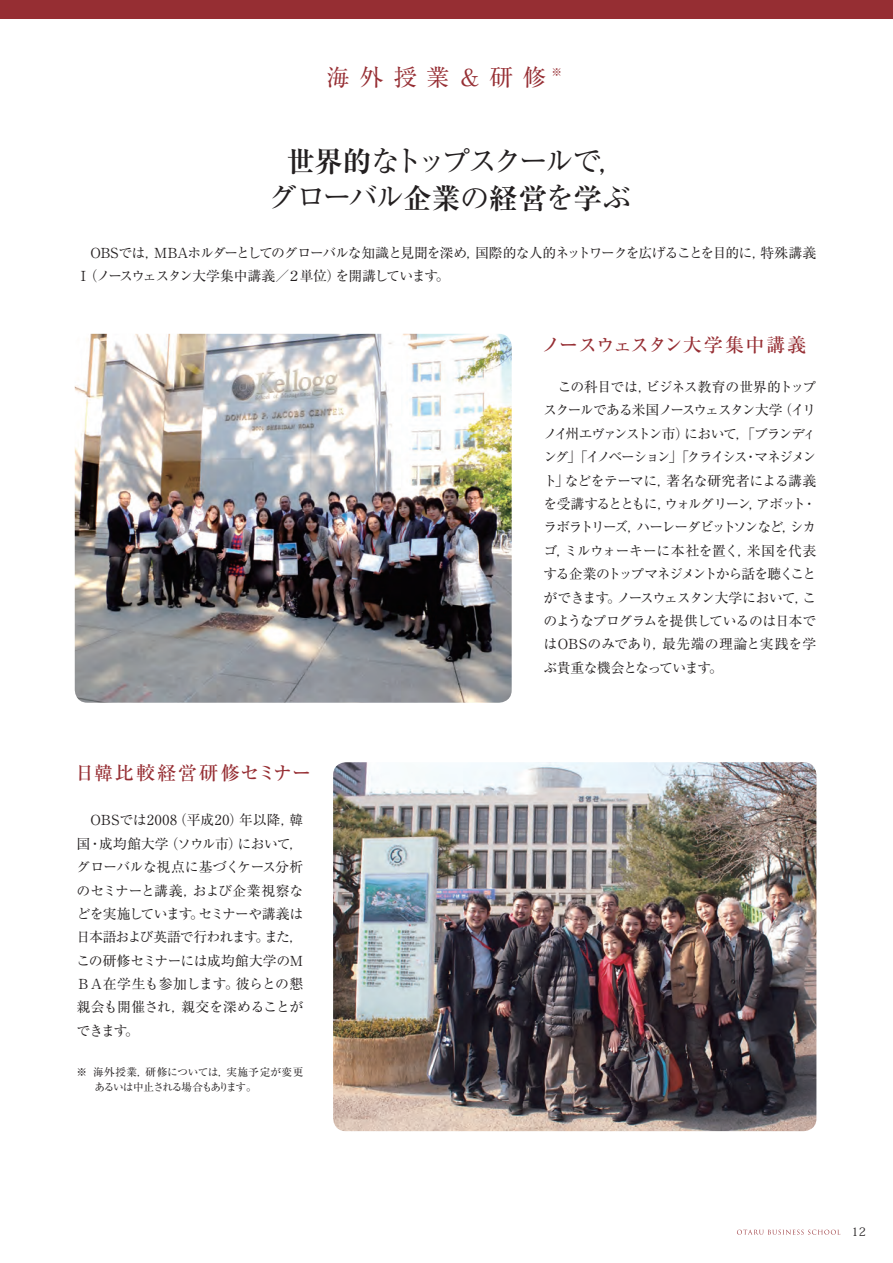
<style>
.page{position:relative;width:893px;height:1263px;background:#fff}
.page>*{position:absolute;margin:0;border:0;box-sizing:border-box;transform-origin:0 0}
.ノーマル{font:29.7px "Ryumin Pr 5";letter-spacing:-.14em;color:#231f20}
.ノーマル-2{font:23.4px "Ryumin Pr 5";letter-spacing:.42em;color:#962e33}
.ノーマル-3{font:500 19.2px "Ryumin Pr 5";letter-spacing:-.005em;color:#962e33}
.ノーマル-4{font:500 19.2px "Ryumin Pr 5";letter-spacing:.1em;color:#962e33}
.ノーマル-5{font:13.8px/23.4px "Ryumin Pr 5";letter-spacing:-.05em;color:#231f20;text-align:justify}
.ノーマル-6{font:13.8px/23.4px "Ryumin Pr 5";letter-spacing:-.07em;color:#231f20}
.t1{font:11.7px "Koz Min Pro";color:#231f20}
.ノーマル-7{font:10.65px/14.9px "Ryumin Pr 5";letter-spacing:-.045em;color:#231f20}
.s1{font-weight:700;font-size:28.65px}
</style>
<div class="page">
<div style="left:0;top:0;width:893px;height:18px;background:#962e33"></div>
<img style="left:75px;top:334px;width:437px;height:369px">
<img style="left:333px;top:762px;width:483px;height:369px">
<svg style="left:737px;top:1230px;width:103px;height:5px"></svg>
<p class="ノーマル-2" style="left:326px;top:58px;width:237px">海外授業＆研修<sup>※</sup></p>
<p class="ノーマル" style="left:286px;top:138px;width:343px"><span class="s1">世界的</span>なトップスクールで，</p>
<p class="ノーマル" style="left:268px;top:174px;width:365px">グローバル<span class="s1">企業</span>の<span class="s1">経営</span>を<span class="s1">学</span>ぶ</p>
<p class="ノーマル-6" style="left:77px;top:240px;width:741px">　OBSでは，MBAホルダーとしてのグローバルな知識と見聞を深め，国際的な人的ネットワークを広げることを目的に，特殊講義<br>Ⅰ（ノースウェスタン大学集中講義／２単位）を開講しています。</p>
<p class="ノーマル-3" style="left:541px;top:329px;width:266px">ノースウェスタン大学集中講義</p>
<p class="ノーマル-4" style="left:75px;top:757px;width:238px">日韓比較経営研修セミナー</p>
<p class="ノーマル-5" style="left:77px;top:807px;width:228px">　OBSでは2008（平成20）年以降，韓国・成均館大学（ソウル市）において，グローバルな視点に基づくケース分析のセミナーと講義，および企業視察などを実施しています。セミナーや講義は日本語および英語で行われます。また，この研修セミナーには成均館大学のＭＢＡ在学生も参加します。彼らとの懇親会も開催され，親交を深めることができます。</p>
<p class="ノーマル-7" style="left:77px;top:1064px;width:228px">※ 海外授業，研修については，実施予定が変更　 あるいは中止される場合もあります。</p>
<p class="ノーマル-5" style="left:544px;top:374px;width:274px">　この科目では，ビジネス教育の世界的トップスクールである米国ノースウェスタン大学（イリノイ州エヴァンストン市）において，「ブランディング」「イノベーション」「クライシス・マネジメント」などをテーマに，著名な研究者による講義を受講するとともに，ウォルグリーン，アボット・ラボラトリーズ，ハーレーダビットソンなど，シカゴ，ミルウォーキーに本社を置く，米国を代表する企業のトップマネジメントから話を聴くことができます。ノースウェスタン大学において，このようなプログラムを提供しているのは日本ではOBSのみであり，最先端の理論と実践を学ぶ貴重な機会となっています。</p>
<p class="t1" style="left:852px;top:1224px;width:16px">12</p>
</div>
